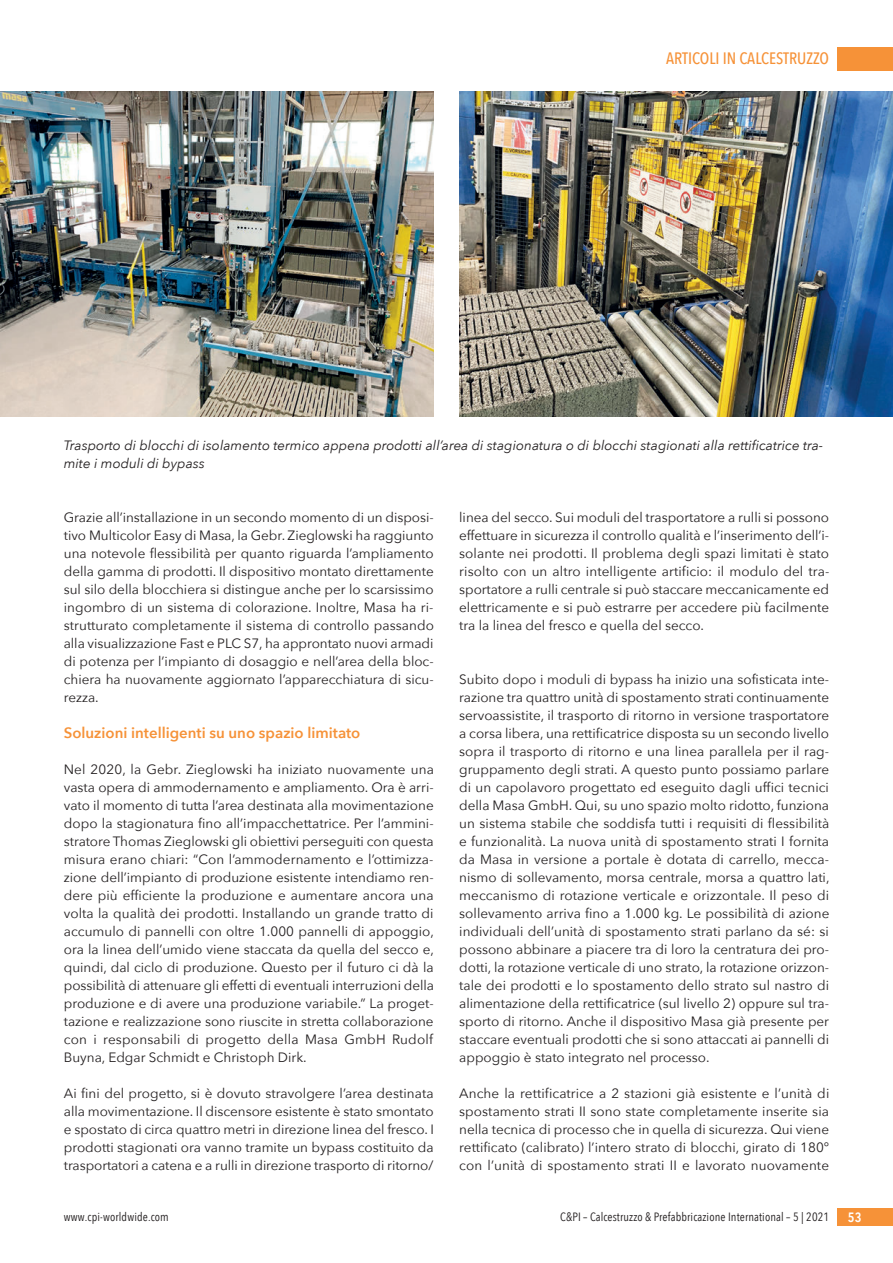
<style>
.page{position:relative;width:893px;height:1263px;background:#fff}
.page>*{position:absolute;margin:0;border:0;box-sizing:border-box;transform-origin:0 0}
.t1{font:500 16.5px "Avenir Next Condensed";color:#f69238}
.t2{font:600 15px "Avenir Next";color:#f69238}
.t3{font:13.5px/18px "Avenir Next";color:#231f20;text-align:justify}
.t4{font:italic 13.5px/18px "Avenir Next";color:#231f20}
.t5{font:600 13.5px "Avenir Next Condensed";color:#fff}
.t6{font:12px "Avenir Next Condensed";letter-spacing:.01em;color:#231f20}
</style>
<div class="page">
<div style="left:838px;top:47px;width:55px;height:23px;background:#f69238"></div>
<div style="left:838px;top:1208px;width:55px;height:18px;background:#f69238"></div>
<img style="left:0;top:91px;width:434px;height:326px">
<img style="left:459px;top:91px;width:434px;height:326px">
<p class="t1" style="left:666px;top:49px;width:165px">ARTICOLI IN CALCESTRUZZO</p>
<p class="t4" style="left:64px;top:436px;width:761px">Trasporto di blocchi di isolamento termico appena prodotti all’area di stagionatura o di blocchi stagionati alla rettificatrice tra&shy;mite i moduli di bypass</p>
<p class="t3" style="left:64px;top:508px;width:372px">Grazie all’installazione in un secondo momento di un disposi&shy;tivo Multicolor Easy di Masa, la Gebr. Zieglowski ha raggiunto una notevole flessibilità per quanto riguarda l’ampliamento della gamma di prodotti. Il dispositivo montato direttamente sul silo della blocchiera si distingue anche per lo scarsissimo ingombro di un sistema di colorazione. Inoltre, Masa ha ri&shy;strutturato completamente il sistema di controllo passando alla visualizzazione Fast e PLC S7, ha approntato nuovi armadi di potenza per l’impianto di dosaggio e nell’area della bloc&shy;chiera ha nuovamente aggiornato l’apparecchiatura di sicu&shy;rezza.</p>
<p class="t2" style="left:64px;top:720px;width:298px">Soluzioni intelligenti su uno spazio limitato</p>
<p class="t3" style="left:64px;top:760px;width:372px">Nel 2020, la Gebr. Zieglowski ha iniziato nuovamente una vasta opera di ammodernamento e ampliamento. Ora è arri&shy;vato il momento di tutta l’area destinata alla movimentazione dopo la stagionatura fino all’impacchettatrice. Per l’ammini&shy;stratore Thomas Zieglowski gli obiettivi perseguiti con questa misura erano chiari: “Con l’ammodernamento e l’ottimizza&shy;zione dell’impianto di produzione esistente intendiamo ren&shy;dere più efficiente la produzione e aumentare ancora una volta la qualità dei prodotti. Installando un grande tratto di accumulo di pannelli con oltre 1.000 pannelli di appoggio, ora la linea dell’umido viene staccata da quella del secco e, quindi, dal ciclo di produzione. Questo per il futuro ci dà la possibilità di attenuare gli effetti di eventuali interruzioni della produzione e di avere una produzione variabile.” La proget&shy;tazione e realizzazione sono riuscite in stretta collaborazione con i responsabili di progetto della Masa GmbH Rudolf Buyna, Edgar Schmidt e Christoph Dirk.</p>
<p class="t3" style="left:64px;top:1084px;width:372px">Ai fini del progetto, si è dovuto stravolgere l’area destinata alla movimentazione. Il discensore esistente è stato smontato e spostato di circa quattro metri in direzione linea del fresco. I prodotti stagionati ora vanno tramite un bypass costituito da trasportatori a catena e a rulli in direzione trasporto di ritorno/</p>
<p class="t3" style="left:459px;top:508px;width:372px">linea del secco. Sui moduli del trasportatore a rulli si possono effettuare in sicurezza il controllo qualità e l’inserimento dell’i&shy;solante nei prodotti. Il problema degli spazi limitati è stato risolto con un altro intelligente artificio: il modulo del tra&shy;sportatore a rulli centrale si può staccare meccanicamente ed elettricamente e si può estrarre per accedere più facilmente tra la linea del fresco e quella del secco.</p>
<p class="t3" style="left:459px;top:670px;width:372px">Subito dopo i moduli di bypass ha inizio una sofisticata inte&shy;razione tra quattro unità di spostamento strati continuamente servoassistite, il trasporto di ritorno in versione trasportatore a corsa libera, una rettificatrice disposta su un secondo livello sopra il trasporto di ritorno e una linea parallela per il rag&shy;gruppamento degli strati. A questo punto possiamo parlare di un capolavoro progettato ed eseguito dagli uffici tecnici della Masa GmbH. Qui, su uno spazio molto ridotto, funziona un sistema stabile che soddisfa tutti i requisiti di flessibilità e funzionalità. La nuova unità di spostamento strati I fornita da Masa in versione a portale è dotata di carrello, mecca&shy;nismo di sollevamento, morsa centrale, morsa a quattro lati, meccanismo di rotazione verticale e orizzontale. Il peso di sollevamento arriva fino a 1.000 kg. Le possibilità di azione individuali dell’unità di spostamento strati parlano da sé: si possono abbinare a piacere tra di loro la centratura dei pro&shy;dotti, la rotazione verticale di uno strato, la rotazione orizzon&shy;tale dei prodotti e lo spostamento dello strato sul nastro di alimentazione della rettificatrice (sul livello 2) oppure sul tra&shy;sporto di ritorno. Anche il dispositivo Masa già presente per staccare eventuali prodotti che si sono attaccati ai pannelli di appoggio è stato integrato nel processo.</p>
<p class="t3" style="left:459px;top:1084px;width:372px">Anche la rettificatrice a 2 stazioni già esistente e l’unità di spostamento strati II sono state completamente inserite sia nella tecnica di processo che in quella di sicurezza. Qui viene rettificato (calibrato) l’intero strato di blocchi, girato di 180° con l’unità di spostamento strati II e lavorato nuovamente</p>
<p class="t6" style="left:64px;top:1207px;width:107px">www.cpi-worldwide.com</p>
<p class="t6" style="left:560px;top:1207px;width:271px">C&amp;PI – Calcestruzzo &amp; Prefabbricazione International – 5 | 2021</p>
<p class="t5" style="left:848px;top:1206px;width:15px">53</p>
</div>
